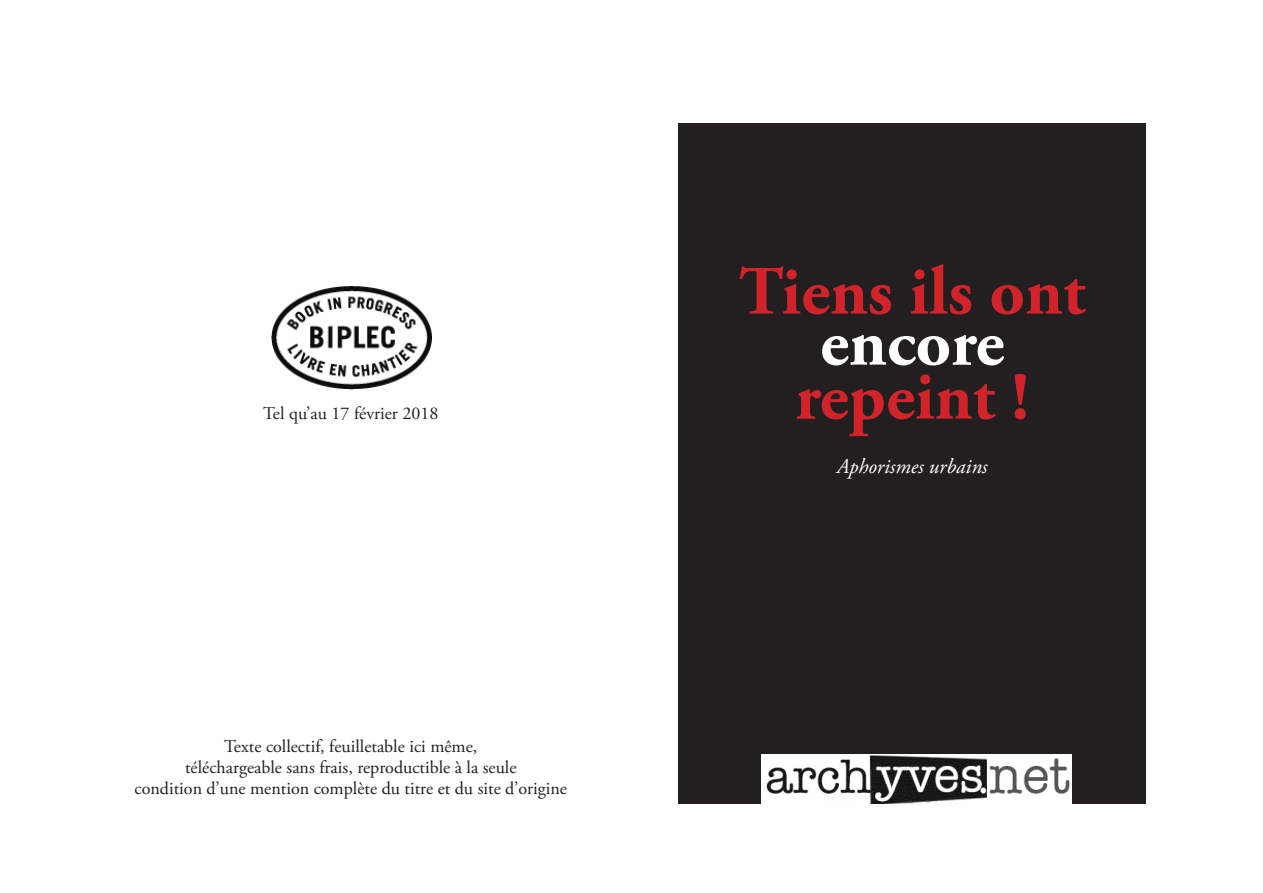
<style>
.page{position:relative;width:1263px;height:893px;background:#fff}
.page>*{position:absolute;margin:0;border:0;box-sizing:border-box;transform-origin:0 0}
.t1{font:700 69px "Adobe Garamond Pro";color:#d1232a}
.t2{font:700 69px "Adobe Garamond Pro";color:#fff}
.t3{font:italic 21px "Adobe Garamond Pro";color:#fff}
.t4{font:18px "Adobe Garamond Pro";color:#231f20}
</style>
<div class="page">
<img style="left:272px;top:286px;width:160px;height:103px">
<div style="left:678px;top:123px;width:468px;height:681px;background:#231f20"></div>
<img style="left:761px;top:754px;width:310px;height:50px">
<p class="t4" style="left:263px;top:403px;width:177px">Tel qu’au 17 février 2018</p>
<p class="t4" style="left:224px;top:735px;width:255px">Texte collectif, feuilletable ici même,</p>
<p class="t4" style="left:185px;top:756px;width:333px">téléchargeable sans frais, reproductible à la seule</p>
<p class="t4" style="left:135px;top:777px;width:434px">condition d’une mention complète du titre et du site d’origine</p>
<p class="t1" style="left:739px;top:251px;width:348px">Tiens ils ont</p>
<p class="t2" style="left:820px;top:302px;width:186px">encore</p>
<p class="t1" style="left:795px;top:356px;width:235px">repeint !</p>
<p class="t3" style="left:837px;top:453px;width:152px">Aphorismes urbains</p>
</div>
